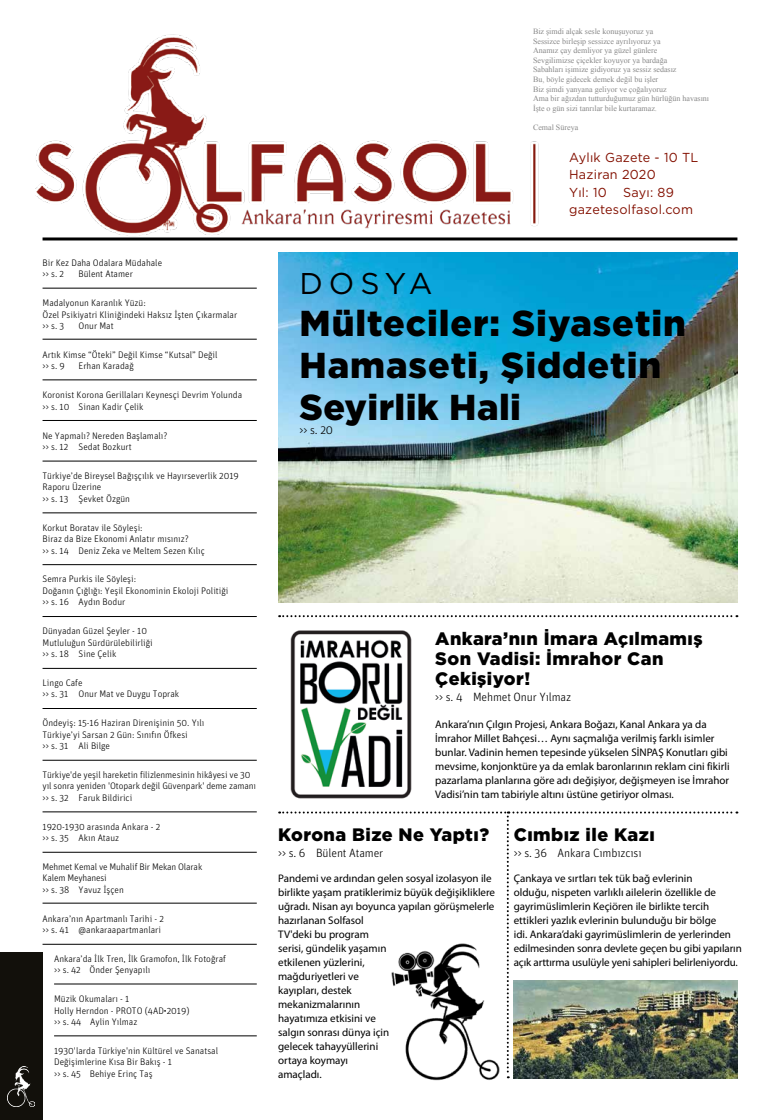
<style>
.page{position:relative;width:780px;height:1120px;background:#fff}
.page>*{position:absolute;margin:0;border:0;box-sizing:border-box;transform-origin:0 0}
.t1{font:900 36px/42px "Gotham";letter-spacing:.025em;color:#000}
.t2{font:30px "Gotham";letter-spacing:.185em;color:#000}
.t3{font:900 18px/20px "Gotham";letter-spacing:.025em;color:#000}
.t4{font:13px/17px "Gotham";letter-spacing:.02em;color:#831000}
.t5{font:300 12px "Unit";letter-spacing:-.01em;color:#000}
.t6{font:11px/14px "Myriad Pro";color:#000}
.t7{font:300 9.5px/11.4px "Unit";color:#000}
.t8{font:8px/9.6px "Times New Roman";color:#878787}
</style>
<div class="page">
<img style="left:36px;top:34px;width:503px;height:206px">
<hr style="left:43px;top:237px;width:694px;height:3px;background:#000">
<img style="left:278px;top:252px;width:459px;height:350px">
<svg style="left:279px;top:615px;width:458px;height:2px"></svg>
<div style="left:0;top:952px;width:43px;height:168px;background:#12100b"></div>
<img style="left:8px;top:1066px;width:27px;height:40px">
<hr style="left:43px;top:288px;width:214px;height:1px;background:#000">
<hr style="left:43px;top:339px;width:214px;height:1px;background:#000">
<hr style="left:43px;top:379px;width:214px;height:1px;background:#000">
<hr style="left:43px;top:420px;width:214px;height:1px;background:#000">
<hr style="left:43px;top:461px;width:214px;height:1px;background:#000">
<hr style="left:43px;top:512px;width:214px;height:1px;background:#000">
<hr style="left:43px;top:564px;width:214px;height:1px;background:#000">
<hr style="left:43px;top:616px;width:214px;height:1px;background:#000">
<hr style="left:43px;top:668px;width:214px;height:1px;background:#000">
<hr style="left:43px;top:708px;width:214px;height:1px;background:#000">
<hr style="left:43px;top:760px;width:214px;height:1px;background:#000">
<hr style="left:43px;top:811px;width:214px;height:1px;background:#000">
<hr style="left:43px;top:852px;width:214px;height:1px;background:#000">
<hr style="left:43px;top:903px;width:214px;height:1px;background:#000">
<hr style="left:43px;top:944px;width:214px;height:1px;background:#000">
<hr style="left:54px;top:983px;width:203px;height:1px;background:#000">
<hr style="left:54px;top:1035px;width:203px;height:1px;background:#000">
<img style="left:290px;top:630px;width:122px;height:168px">
<svg style="left:279px;top:811px;width:458px;height:267px"></svg>
<img style="left:513px;top:980px;width:224px;height:98px">
<img style="left:389px;top:923px;width:112px;height:158px">
<p class="t7" style="left:43px;top:257px;width:121px">Bir Kez Daha Odalara Müdahale &gt;&gt; s. 2</p>
<p class="t7" style="left:79px;top:268px;width:56px">Bülent Atamer</p>
<p class="t7" style="left:43px;top:297px;width:196px">Madalyonun Karanlık Yüzü:<br>Özel Psikiyatri Kliniğindeki Haksız İşten Çıkarmalar &gt;&gt; s. 3</p>
<p class="t7" style="left:79px;top:320px;width:37px">Onur Mat</p>
<p class="t7" style="left:43px;top:349px;width:176px">Artık Kimse “Öteki” Değil Kimse “Kutsal” Değil &gt;&gt; s. 9</p>
<p class="t7" style="left:79px;top:360px;width:57px">Erhan Karadağ</p>
<p class="t7" style="left:43px;top:389px;width:201px">Koronist Korona Gerillaları Keynesçi Devrim Yolunda &gt;&gt; s. 10 Sinan Kadir Çelik</p>
<p class="t7" style="left:43px;top:429px;width:126px">Ne Yapmalı? Nereden Başlamalı? &gt;&gt; s. 12 Sedat Bozkurt</p>
<p class="t7" style="left:43px;top:470px;width:198px">Türkiye’de Bireysel Bağışçılık ve Hayırseverlik 2019<br>Raporu Üzerine<br>&gt;&gt; s. 13 Şevket Özgün</p>
<p class="t7" style="left:43px;top:521px;width:164px">Korkut Boratav ile Söyleşi:<br>Biraz da Bize Ekonomi Anlatır mısınız?<br>&gt;&gt; s. 14 Deniz Zeka ve Meltem Sezen Kılıç</p>
<p class="t7" style="left:43px;top:573px;width:187px">Semra Purkis ile Söyleşi:<br>Doğanın Çığlığı: Yeşil Ekonominin Ekoloji Politiği &gt;&gt; s. 16 Aydın Bodur</p>
<p class="t7" style="left:43px;top:625px;width:112px">Dünyadan Güzel Şeyler - 10<br>Mutluluğun Sürdürülebilirliği &gt;&gt; s. 18 Sine Çelik</p>
<p class="t7" style="left:43px;top:677px;width:138px">Lingo Cafe<br>&gt;&gt; s. 31 Onur Mat ve Duygu Toprak</p>
<p class="t7" style="left:43px;top:717px;width:163px">Öndeyiş: 15-16 Haziran Direnişinin 50. Yılı<br>Türkiye’yi Sarsan 2 Gün: Sınıfın Öfkesi<br>&gt;&gt; s. 31 Ali Bilge</p>
<p class="t7" style="left:43px;top:769px;width:215px">Türkiye'de yeşil hareketin filizlenmesinin hikâyesi ve 30 yıl sonra yeniden 'Otopark değil Güvenpark' deme zamanı &gt;&gt; s. 32 Faruk Bildirici</p>
<p class="t7" style="left:43px;top:820px;width:119px">1920-1930 arasında Ankara - 2 &gt;&gt; s. 35 Akın Atauz</p>
<p class="t7" style="left:43px;top:861px;width:161px">Mehmet Kemal ve Muhalif Bir Mekan Olarak<br>Kalem Meyhanesi<br>&gt;&gt; s. 38 Yavuz İşçen</p>
<p class="t7" style="left:43px;top:912px;width:123px">Ankara’nın Apartmanlı Tarihi - 2 &gt;&gt; s. 41 @ankaraapartmanlari</p>
<p class="t7" style="left:54px;top:953px;width:173px">Ankara’da İlk Tren, İlk Gramofon, İlk Fotoğraf &gt;&gt; s. 42 Önder Şenyapılı</p>
<p class="t7" style="left:54px;top:993px;width:137px">Müzik Okumaları - 1<br>Holly Herndon - PROTO (4AD•2019) &gt;&gt; s. 44 Aylin Yılmaz</p>
<p class="t7" style="left:54px;top:1045px;width:165px">1930'larda Türkiye'nin Kültürel ve Sanatsal<br>Değişimlerine Kısa Bir Bakış - 1<br>&gt;&gt; s. 45 Behiye Erinç Taş</p>
<p class="t8" style="left:533px;top:26px;width:177px">Biz şimdi alçak sesle konuşuyoruz ya<br>Sessizce birleşip sessizce ayrılıyoruz ya<br>Anamız çay demliyor ya güzel günlere<br>Sevgilimizse çiçekler koyuyor ya bardağa<br>Sabahları işimize gidiyoruz ya sessiz sedasız<br>Bu, böyle gidecek demek değil bu işler<br>Biz şimdi yanyana geliyor ve çoğalıyoruz<br>Ama bir ağızdan tutturduğumuz gün hürlüğün havasını İşte o gün sizi tanrılar bile kurtaramaz.</p>
<p class="t8" style="left:533px;top:122px;width:47px">Cemal Süreya</p>
<h3 class="t4" style="left:569px;top:149px;width:131px">Aylık Gazete - 10 TL<br>Haziran 2020<br>Yıl: 10</h3>
<h3 class="t4" style="left:569px;top:183px;width:125px;text-indent:54px">Sayı: 89 gazetesolfasol.com</h3>
<h2 class="t2" style="left:299px;top:267px;width:134px">DOSYA</h2>
<h1 class="t1" style="left:299px;top:302px;width:388px">Mülteciler: Siyasetin<br>Hamaseti, Şiddetin<br>Seyirlik Hali</h1>
<p class="t5" style="left:299px;top:423px;width:35px">&gt;&gt; s. 20</p>
<h3 class="t3" style="left:435px;top:628px;width:269px">Ankara’nın İmara Açılmamış<br>Son Vadisi: İmrahor Can<br>Çekişiyor!</h3>
<p class="t5" style="left:435px;top:689px;width:137px">&gt;&gt; s. 4 Mehmet Onur Yılmaz</p>
<p class="t6" style="left:435px;top:718px;width:296px">Ankara’nın Çılgın Projesi, Ankara Boğazı, Kanal Ankara ya da İmrahor Millet Bahçesi… Aynı saçmalığa verilmiş farklı isimler bunlar. Vadinin hemen tepesinde yükselen SİNPAŞ Konutları gibi mevsime, konjonktüre ya da emlak baronlarının reklam cini fikirli pazarlama planlarına göre adı değişiyor, değişmeyen ise İmrahor Vadisi’nin tam tabiriyle altını üstüne getiriyor olması.</p>
<h3 class="t3" style="left:278px;top:824px;width:212px">Korona Bize Ne Yaptı?</h3>
<p class="t5" style="left:278px;top:846px;width:107px">&gt;&gt; s. 6 Bülent Atamer</p>
<p class="t6" style="left:278px;top:872px;width:218px">Pandemi ve ardından gelen sosyal izolasyon ile birlikte yaşam pratiklerimiz büyük değişikliklere uğradı. Nisan ayı boyunca yapılan görüşmelerle hazırlanan Solfasol<br>TV'deki bu program<br>serisi, gündelik yaşamın<br>etkilenen yüzlerini,<br>mağduriyetleri ve<br>kayıpları, destek<br>mekanizmalarının<br>hayatımıza etkisini ve<br>salgın sonrası dünya için<br>gelecek tahayyüllerini<br>ortaya koymayı<br>amaçladı.</p>
<h3 class="t3" style="left:513px;top:824px;width:142px">Cımbız ile Kazı</h3>
<p class="t5" style="left:513px;top:846px;width:129px">&gt;&gt; s. 36 Ankara Cımbızcısı</p>
<p class="t6" style="left:513px;top:872px;width:229px">Çankaya ve sırtları tek tük bağ evlerinin<br>olduğu, nispeten varlıklı ailelerin özellikle de gayrimüslimlerin Keçiören ile birlikte tercih ettikleri yazlık evlerinin bulunduğu bir bölge<br>idi. Ankara’daki gayrimüslimlerin de yerlerinden edilmesinden sonra devlete geçen bu gibi yapıların açık arttırma usulüyle yeni sahipleri belirleniyordu.</p>
</div>
